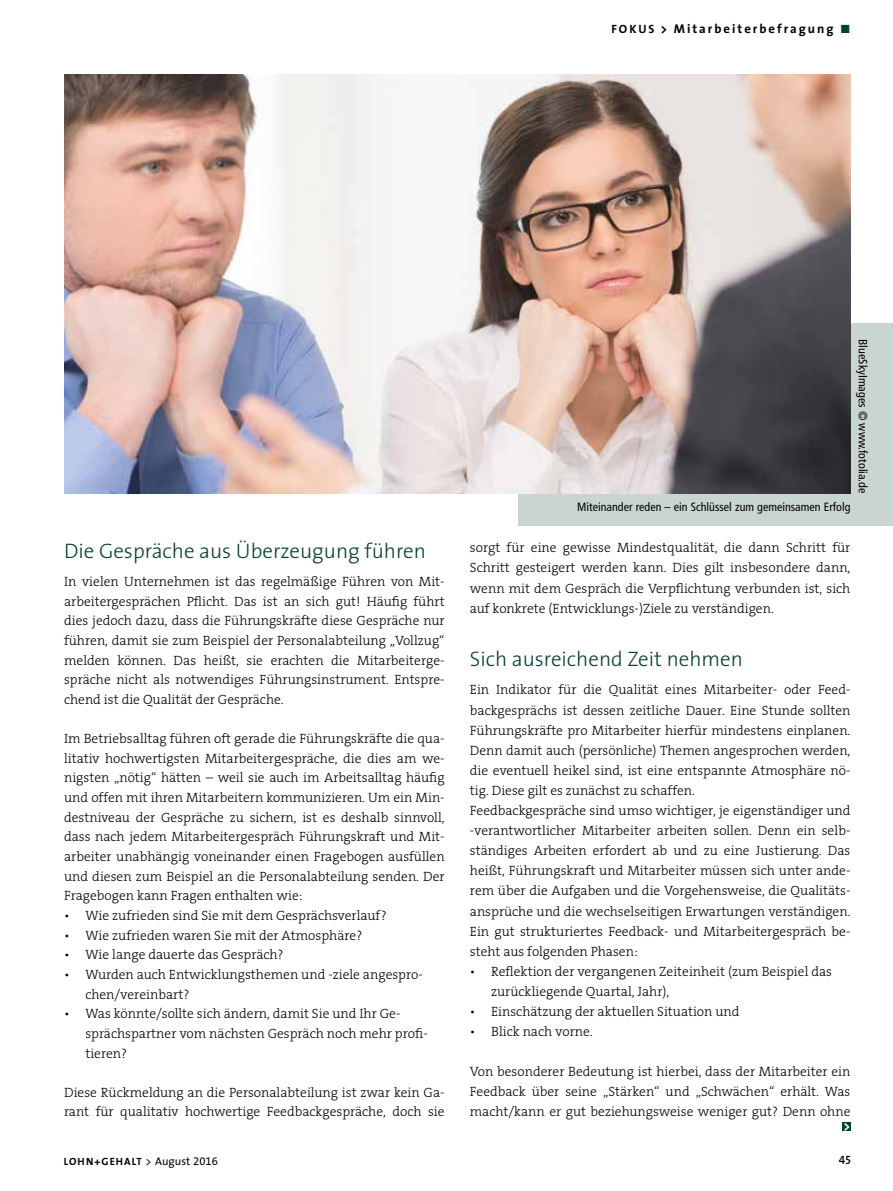
<style>
.page{position:relative;width:893px;height:1191px;background:#fff}
.page>*{position:absolute;margin:0;border:0;box-sizing:border-box;transform-origin:0 0}
.t1{font:300 21px "The Sans";color:#083f34}
.t2{font:300 13.5px/20.1px "The Serif B3";color:#000}
.t3{font:700 13.5px "The Serif B7";color:#fff}
.t4{font:700 12.75px "The Sans";letter-spacing:.155em;color:#000}
.t5{font:condensed 12px "Frutiger LT";color:#000}
.t6{font:12px "The Sans Semi Bold Caps";color:#000}
.t7{font:700 10.5px "The Sans";letter-spacing:.1em;color:#000}
.s1{font-size:12px}
.s2{font-family:"The Sans Bold Expert";font-weight:400;font-size:12px;color:#083f34}
.s3{font-weight:400;font-size:11.25px}
.s4{font-family:"The Sans Expert";font-weight:400;font-size:11.25px}
</style>
<div class="page">
<div style="left:842px;top:1122px;width:8px;height:9px;background:#083f34"></div>
<div style="left:519px;top:323px;width:374px;height:202px;background:#c9d5d1"></div>
<img style="left:64px;top:74px;width:786px;height:419px">
<p class="t4" style="left:611px;top:18px;width:240px"><span class="s1">FOKUS</span> &gt; Mitarbeiterbefragung <span class="s2">ó</span></p>
<p class="t5" style="left:870px;top:339px;width:156px;rotate:90deg">BlueSkyImages © www.fotolia.de</p>
<h1 class="t1" style="left:64px;top:533px;width:363px">Die Gespräche aus Überzeugung führen</h1>
<p class="t2" style="left:64px;top:572px;width:382px;line-height:19.6px;text-align:justify">In vielen Unternehmen ist das regelmäßige Führen von Mit&shy;arbeitergesprächen Pflicht. Das ist an sich gut! Häufig führt dies jedoch dazu, dass die Führungskräfte diese Gespräche nur führen, damit sie zum Beispiel der Personalabteilung „Vollzug“ melden können. Das heißt, sie erachten die Mitarbeiterge&shy;spräche nicht als notwendiges Führungsinstrument. Entspre&shy;chend ist die Qualität der Gespräche.</p>
<p class="t2" style="left:64px;top:729px;width:382px;line-height:19.6px;text-align:justify">Im Betriebsalltag führen oft gerade die Führungskräfte die qua&shy;litativ hochwertigsten Mitarbeitergespräche, die dies am we&shy;nigsten „nötig“ hätten – weil sie auch im Arbeitsalltag häufig und offen mit ihren Mitarbeitern kommunizieren. Um ein Min&shy;destniveau der Gespräche zu sichern, ist es deshalb sinnvoll, dass nach jedem Mitarbeitergespräch Führungskraft und Mit&shy;arbeiter unabhängig voneinander einen Fragebogen ausfüllen und diesen zum Beispiel an die Personalabteilung senden. Der Fragebogen kann Fragen enthalten wie:</p>
<p class="t2" style="left:64px;top:906px;width:324px">• Wie zufrieden sind Sie mit dem Gesprächsverlauf?</p>
<p class="t2" style="left:64px;top:925px;width:300px">• Wie zufrieden waren Sie mit der Atmosphäre?</p>
<p class="t2" style="left:64px;top:945px;width:221px">• Wie lange dauerte das Gespräch?</p>
<p class="t2" style="left:85px;top:965px;width:339px;line-height:19.6px;text-indent:-21px">• Wurden auch Entwicklungsthemen und -ziele angespro&shy;chen/vereinbart?</p>
<p class="t2" style="left:85px;top:1004px;width:344px;line-height:19.6px;text-indent:-21px">• Was könnte/sollte sich ändern, damit Sie und Ihr Ge&shy;sprächspartner vom nächsten Gespräch noch mehr profi&shy;tieren?</p>
<p class="t2" style="left:64px;top:1083px;width:382px;line-height:19.6px">Diese Rückmeldung an die Personalabteilung ist zwar kein Ga&shy;rant für qualitativ hochwertige Feedbackgespräche, doch sie</p>
<p class="t5" style="left:577px;top:499px;width:275px">Miteinander reden – ein Schlüssel zum gemeinsamen Erfolg</p>
<p class="t2" style="left:470px;top:538px;width:382px;text-align:justify">sorgt für eine gewisse Mindestqualität, die dann Schritt für Schritt gesteigert werden kann. Dies gilt insbesondere dann, wenn mit dem Gespräch die Verpflichtung verbunden ist, sich auf konkrete (Entwicklungs-)Ziele zu verständigen.</p>
<h1 class="t1" style="left:470px;top:641px;width:275px">Sich ausreichend Zeit nehmen</h1>
<p class="t2" style="left:470px;top:680px;width:382px">Ein Indikator für die Qualität eines Mitarbeiter- oder Feed&shy;backgesprächs ist dessen zeitliche Dauer. Eine Stunde sollten Führungskräfte pro Mitarbeiter hierfür mindestens einplanen.<br>Denn damit auch (persönliche) Themen angesprochen werden, die eventuell heikel sind, ist eine entspannte Atmosphäre nö&shy;tig. Diese gilt es zunächst zu schaffen.<br>Feedbackgespräche sind umso wichtiger, je eigenständiger und -verantwortlicher Mitarbeiter arbeiten sollen. Denn ein selb&shy;ständiges Arbeiten erfordert ab und zu eine Justierung. Das heißt, Führungskraft und Mitarbeiter müssen sich unter ande&shy;rem über die Aufgaben und die Vorgehensweise, die Qualitäts&shy;ansprüche und die wechselseitigen Erwartungen verständigen.<br>Ein gut strukturiertes Feedback- und Mitarbeitergespräch be&shy;steht aus folgenden Phasen:</p>
<p class="t2" style="left:491px;top:961px;width:342px;text-indent:-21px">• Reflektion der vergangenen Zeiteinheit (zum Beispiel das zurückliegende Quartal, Jahr),</p>
<p class="t2" style="left:470px;top:1002px;width:271px">• Einschätzung der aktuellen Situation und</p>
<p class="t2" style="left:470px;top:1022px;width:124px">• Blick nach vorne.</p>
<p class="t2" style="left:470px;top:1062px;width:382px;text-align:justify">Von besonderer Bedeutung ist hierbei, dass der Mitarbeiter ein Feedback über seine „Stärken“ und „Schwächen“ erhält. Was macht/kann er gut beziehungsweise weniger gut? Denn ohne</p>
<p class="t3" style="left:843px;top:1118px;width:9px">&gt;</p>
<p class="t7" style="left:64px;top:1152px;width:156px">LOHN+GEHALT <span class="s3">&gt; August</span> <span class="s4">2016</span></p>
<p class="t6" style="left:839px;top:1150px;width:14px">45</p>
</div>
